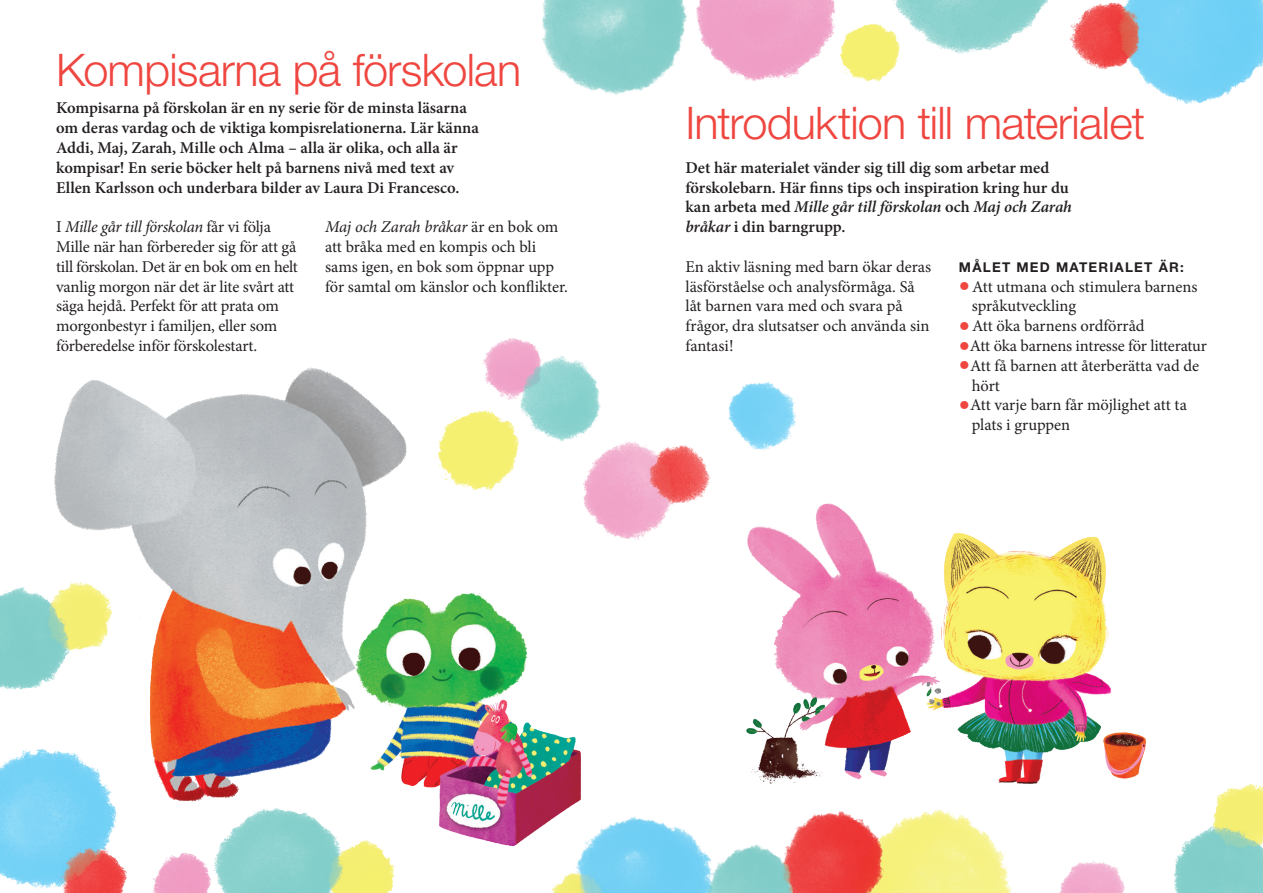
<style>
.page{position:relative;width:1263px;height:893px;background:#fff}
.page>*{position:absolute;margin:0;border:0;box-sizing:border-box;transform-origin:0 0}
.t1{font:300 45px "Helvetica Neue LT Std";letter-spacing:-.015em;color:#ef4640}
.t2{font:16.5px/19.8px "Minion Pro";letter-spacing:-.01em;color:#231f20}
.t3{font:600 16.5px/19.8px "Minion Pro";color:#231f20}
.t4{font:700 13.5px "Helvetica Neue LT Std";letter-spacing:.09em;color:#231f20}
.s1{font-style:italic}
.s2{font-family:"Helvetica Neue LT Std";font-weight:700;font-size:22.5px;color:#ef4640}
</style>
<div class="page">
<img style="left:54px;top:368px;width:526px;height:477px">
<img style="left:747px;top:504px;width:398px;height:280px">
<img style="left:1183px;top:784px;width:80px;height:109px">
<img style="left:0;top:748px;width:414px;height:145px">
<img style="left:893px;top:0;width:370px;height:104px">
<img style="left:912px;top:809px;width:100px;height:84px">
<img style="left:537px;top:784px;width:375px;height:109px">
<img style="left:547px;top:441px;width:164px;height:119px">
<img style="left:728px;top:382px;width:68px;height:69px">
<img style="left:428px;top:382px;width:102px;height:141px">
<img style="left:464px;top:338px;width:50px;height:68px">
<img style="left:514px;top:338px;width:97px;height:107px">
<img style="left:0;top:499px;width:130px;height:216px">
<img style="left:1059px;top:845px;width:157px;height:48px">
<img style="left:542px;top:0;width:143px;height:95px">
<img style="left:685px;top:0;width:150px;height:82px">
<img style="left:833px;top:3px;width:75px;height:101px">
<p class="t1" style="left:56px;top:43px;width:466px">Kompisarna på förskolan</p>
<p class="t3" style="left:56px;top:98px;width:424px">Kompisarna på förskolan är en ny serie för de minsta läsarna om deras vardag och de viktiga kompisrelationerna. Lär känna Addi, Maj, Zarah, Mille och Alma – alla är olika, och alla är kompisar! En serie böcker helt på barnens nivå med text av Ellen Karlsson och underbara bilder av Laura Di Francesco.</p>
<p class="t2" style="left:56px;top:217px;width:243px">I <span class="s1">Mille går till förskolan</span> får vi följa Mille när han förbereder sig för att gå till förskolan. Det är en bok om en helt vanlig morgon när det är lite svårt att säga hejdå. Perfekt för att prata om morgonbestyr i familjen, eller som förberedelse inför förskolestart.</p>
<p class="t2" style="left:325px;top:217px;width:244px"><span class="s1">Maj och Zarah bråkar</span> är en bok om att bråka med en kompis och bli sams igen, en bok som öppnar upp för samtal om känslor och konflikter.</p>
<p class="t1" style="left:685px;top:96px;width:461px">Introduktion till materialet</p>
<p class="t3" style="left:685px;top:158px;width:388px">Det här materialet vänder sig till dig som arbetar med förskolebarn. Här finns tips och inspiration kring hur du kan arbeta med <span class="s1">Mille går till förskolan</span> och <span class="s1">Maj och Zarah bråkar</span> i din barngrupp.</p>
<p class="t2" style="left:685px;top:257px;width:247px">En aktiv läsning med barn ökar deras läsförståelse och analysförmåga. Så låt barnen vara med och svara på frågor, dra slutsatser och använda sin fantasi!</p>
<p class="t4" style="left:959px;top:259px;width:226px">MÅLET MED MATERIALET ÄR:</p>
<p class="t2" style="left:972px;top:277px;width:227px;text-indent:-13px"><span class="s2">•</span>Att utmana och stimulera barnens språkutveckling</p>
<p class="t2" style="left:959px;top:316px;width:187px"><span class="s2">•</span>Att öka barnens ordförråd</p>
<p class="t2" style="left:959px;top:336px;width:249px"><span class="s2">•</span>Att öka barnens intresse för litteratur</p>
<p class="t2" style="left:972px;top:356px;width:229px;text-indent:-13px"><span class="s2">•</span>Att få barnen att återberätta vad de hört</p>
<p class="t2" style="left:972px;top:395px;width:217px;text-indent:-13px"><span class="s2">•</span>Att varje barn får möjlighet att ta plats i gruppen</p>
</div>
